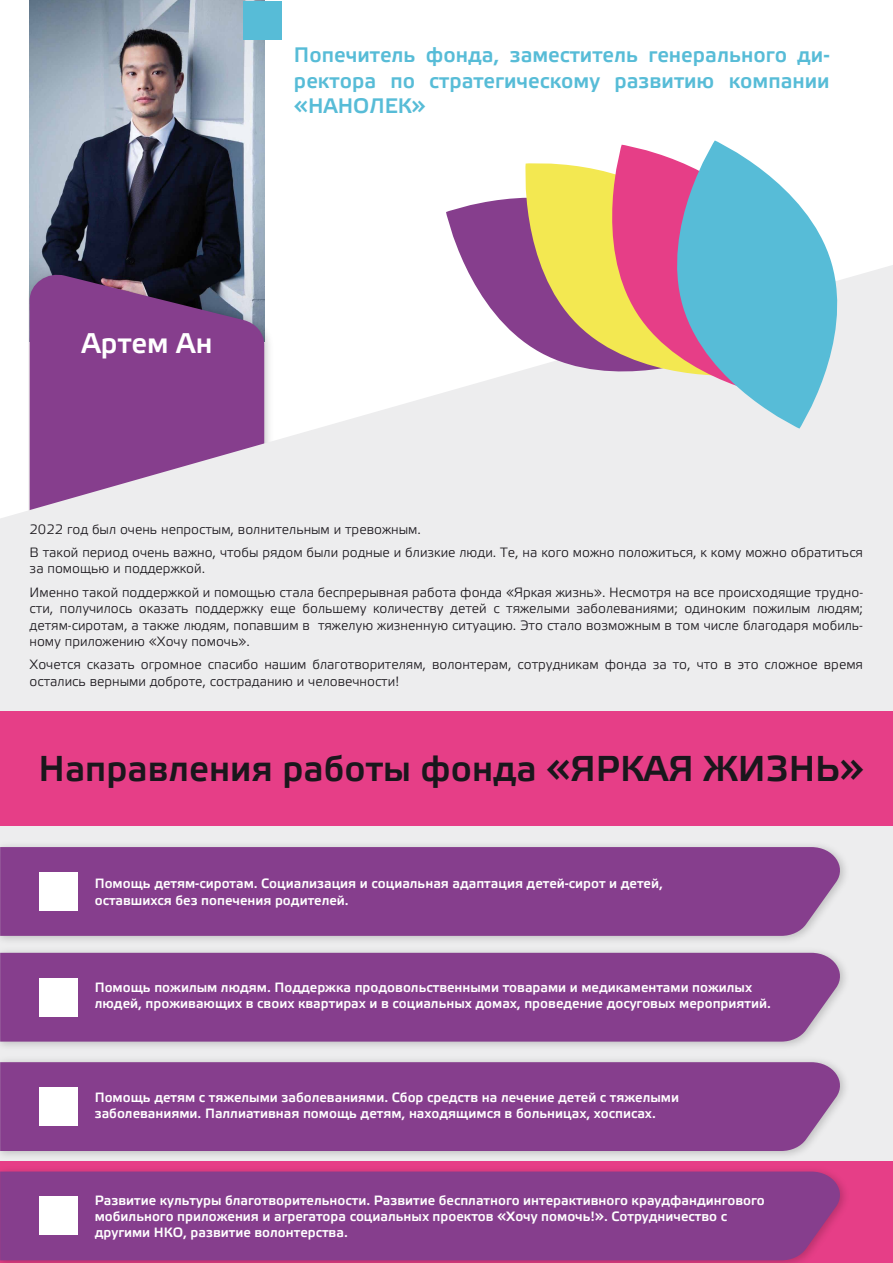
<style>
.page{position:relative;width:893px;height:1263px;background:#fff}
.page>*{position:absolute;margin:0;border:0;box-sizing:border-box;transform-origin:0 0}
.t1{font:36px "Etelka Medium Pro";color:#1a171c}
.t2{font:28.5px "Etelka Medium Pro";color:#fff}
.t3{font:21px/25.2px "Etelka Medium Pro";color:#57bcd7;text-align:justify}
.t4{font:13.5px/16.2px "Etelka Light Pro";color:#1a171c}
.t5{font:13.5px/16.2px "Etelka Medium Pro";color:#fff}
</style>
<div class="page">
<img style="left:30px;top:0;width:234px;height:265px">
<svg style="left:0;top:265px;width:893px;height:324px;background:#d6c9d9"></svg>
<div style="left:0;top:589px;width:893px;height:573px;background:#ededee"></div>
<div style="left:0;top:1162px;width:893px;height:101px;background:#e63e87"></div>
<div style="left:243px;top:2px;width:39px;height:38px;background:#57bcd7"></div>
<svg style="left:446px;top:198px;width:146px;height:194px"></svg>
<svg style="left:519px;top:163px;width:73px;height:220px;background:#ceb07b"></svg>
<svg style="left:592px;top:145px;width:67px;height:253px;background:#e69885"></svg>
<svg style="left:659px;top:140px;width:196px;height:289px;fill:#57bcd7"></svg>
<div style="left:0;top:711px;width:893px;height:114px;background:#e63e87"></div>
<img style="left:0;top:838px;width:853px;height:105px">
<div style="left:0;top:847px;width:847px;height:89px;background:#863e8d"></div>
<div style="left:39px;top:872px;width:38px;height:39px;background:#fff"></div>
<img style="left:0;top:943px;width:853px;height:110px">
<div style="left:0;top:953px;width:847px;height:88px;background:#863e8d"></div>
<div style="left:39px;top:978px;width:38px;height:38px;background:#fff"></div>
<img style="left:0;top:1053px;width:853px;height:109px">
<div style="left:0;top:1062px;width:847px;height:89px;background:#863e8d"></div>
<div style="left:39px;top:1087px;width:38px;height:39px;background:#fff"></div>
<div style="left:0;top:1171px;width:847px;height:89px;background:#863e8d"></div>
<div style="left:39px;top:1196px;width:38px;height:39px;background:#fff"></div>
<h3 class="t3" style="left:294px;top:44px;width:537px">Попечитель фонда, заместитель генерального ди&shy;ректора по стратегическому развитию компании «НАНОЛЕК»</h3>
<h2 class="t2" style="left:81px;top:328px;width:132px">Артем Ан</h2>
<p class="t4" style="left:30px;top:518px;width:835px;line-height:23.7px">2022 год был очень непростым, волнительным и тревожным.<br>В такой период очень важно, чтобы рядом были родные и близкие люди. Те, на кого можно положиться, к кому можно обратиться</p>
<p class="t4" style="left:30px;top:558px;width:835px;line-height:23.7px">за помощью и поддержкой.<br>Именно такой поддержкой и помощью стала беспрерывная работа фонда «Яркая жизнь». Несмотря на все происходящие трудно-</p>
<p class="t4" style="left:30px;top:601px;width:835px;text-align:justify">сти, получилось оказать поддержку еще большему количеству детей с тяжелыми заболеваниями; одиноким пожилым людям; детям-сиротам, а также людям, попавшим в тяжелую жизненную ситуацию. Это стало возможным в том числе благодаря мобиль&shy;ному приложению «Хочу помочь».</p>
<p class="t4" style="left:30px;top:658px;width:835px">Хочется сказать огромное спасибо нашим благотворителям, волонтерам, сотрудникам фонда за то, что в это сложное время остались верными доброте, состраданию и человечности!</p>
<h1 class="t1" style="left:39px;top:749px;width:827px">Направления работы фонда «ЯРКАЯ ЖИЗНЬ»</h1>
<p class="t5" style="left:95px;top:876px;width:570px">Помощь детям-сиротам. Социализация и социальная адаптация детей-сирот и детей, оставшихся без попечения родителей.</p>
<p class="t5" style="left:95px;top:980px;width:678px">Помощь пожилым людям. Поддержка продовольственными товарами и медикаментами пожилых людей, проживающих в своих квартирах и в социальных домах, проведение досуговых мероприятий.</p>
<p class="t5" style="left:95px;top:1090px;width:586px">Помощь детям с тяжелыми заболеваниями. Сбор средств на лечение детей с тяжелыми заболеваниями. Паллиативная помощь детям, находящимся в больницах, хосписах.</p>
<p class="t5" style="left:95px;top:1193px;width:672px">Развитие культуры благотворительности. Развитие бесплатного интерактивного краудфандингового мобильного приложения и агрегатора социальных проектов «Хочу помочь!». Сотрудничество с другими НКО, развитие волонтерства.</p>
</div>
